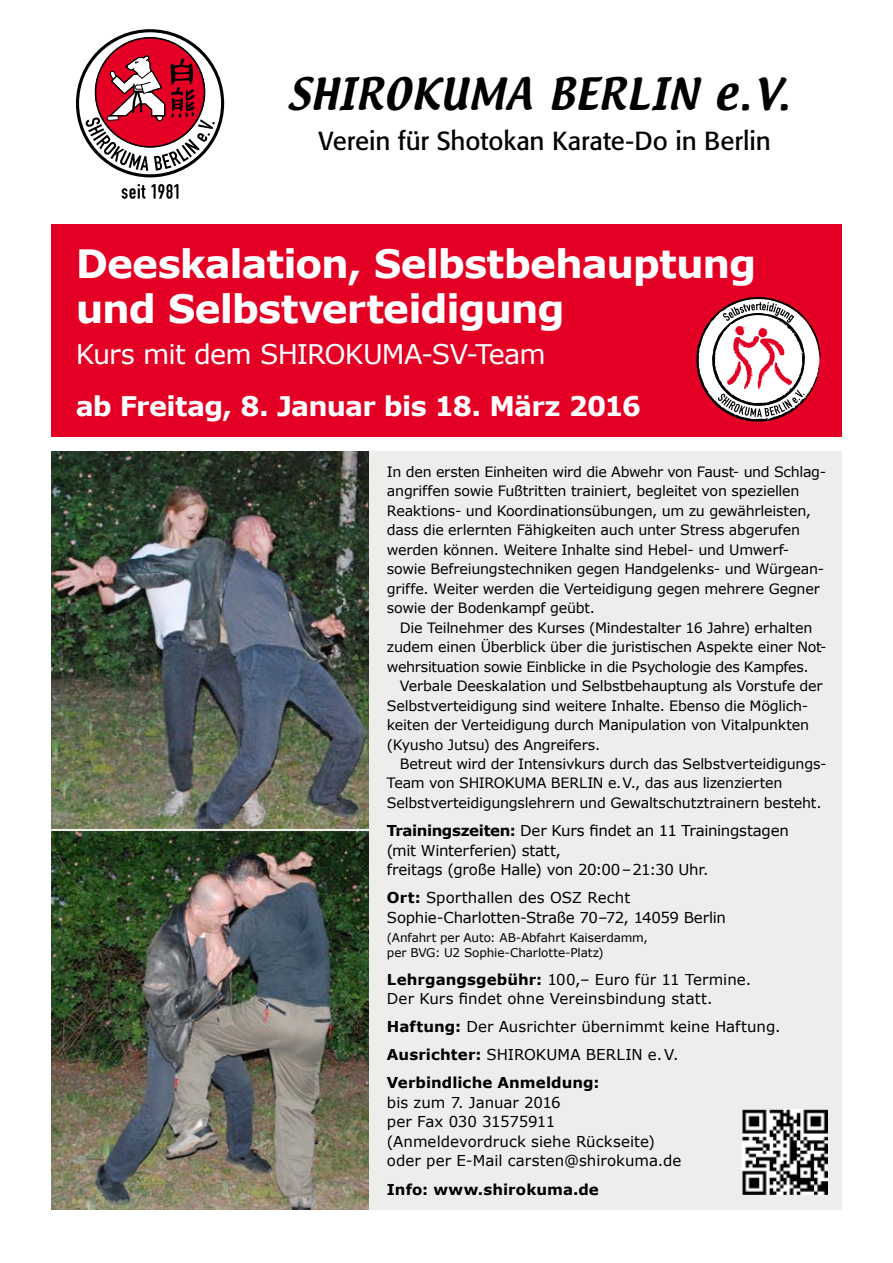
<style>
.page{position:relative;width:893px;height:1263px;background:#fff}
.page>*{position:absolute;margin:0;border:0;box-sizing:border-box;transform-origin:0 0}
.t1{font:700 39px/45px "Verdana";letter-spacing:-.025em;color:#fff}
.t2{font:38.85px "Textile";letter-spacing:.015em;color:#000}
.t3{font:700 27px "Verdana";letter-spacing:-.03em;color:#fff}
.t4{font:27px "Verdana";letter-spacing:-.03em;color:#fff}
.t5{font:25.8px "Formata";letter-spacing:-.005em;color:#000}
.t6{font:15px/19.5px "Verdana";letter-spacing:-.005em;color:#000}
.t7{font:700 15px "Verdana";letter-spacing:.005em;color:#000}
.t8{font:14.25px/19.5px "Verdana";letter-spacing:-.015em;color:#000}
.t9{font:12px/15px "Verdana";letter-spacing:-.005em;color:#000}
.s1{font-weight:700}
</style>
<div class="page">
<div style="left:51px;top:224px;width:791px;height:213px;background:#e40024"></div>
<div style="left:51px;top:451px;width:791px;height:758px;background:#ededec"></div>
<img style="left:51px;top:451px;width:318px;height:758px">
<hr style="left:51px;top:829px;width:319px;height:2px;background:#ededec">
<svg style="left:696px;top:296px;width:125px;height:126px"></svg>
<img style="left:742px;top:1109px;width:86px;height:86px">
<svg style="left:77px;top:31px;width:146px;height:145px"></svg>
<div style="left:76px;top:29px;width:148px;height:148px;border:3px solid #000;border-radius:50%"></div>
<div style="left:96px;top:38px;width:109px;height:109px;background:#e40024;border-radius:50%"></div>
<svg style="left:85px;top:55px;width:130px;height:116px"></svg>
<svg style="left:122px;top:184px;width:23px;height:15px"></svg>
<svg style="left:151px;top:184px;width:27px;height:15px"></svg>
<h2 class="t2" style="left:287px;top:67px;width:504px">SHIROKUMA BERLIN e.V.</h2>
<h3 class="t5" style="left:319px;top:125px;width:454px">Verein für Shotokan Karate-Do in Berlin</h3>
<h1 class="t1" style="left:76px;top:240px;width:682px">Deeskalation, Selbstbehauptung und Selbstverteidigung</h1>
<h3 class="t4" style="left:76px;top:336px;width:472px">Kurs mit dem SHIROKUMA-SV-Team</h3>
<h3 class="t3" style="left:76px;top:387px;width:567px">ab Freitag, 8. Januar bis 18. März 2016</h3>
<p class="t8" style="left:387px;top:461px;width:441px">In den ersten Einheiten wird die Abwehr von Faust- und Schlag&shy;angriffen sowie Fußtritten trainiert, begleitet von speziellen Reaktions- und Koordinationsübungen, um zu gewährleisten, dass die erlernten Fähigkeiten auch unter Stress abgerufen werden können. Weitere Inhalte sind Hebel- und Umwerf&shy;sowie Befreiungstechniken gegen Handgelenks- und Würgean&shy;griffe. Weiter werden die Verteidigung gegen mehrere Gegner sowie der Bodenkampf geübt.</p>
<p class="t8" style="left:387px;top:617px;width:441px;text-indent:13px">Die Teilnehmer des Kurses (Mindestalter 16 Jahre) erhalten zudem einen Überblick über die juristischen Aspekte einer Not&shy;wehrsituation sowie Einblicke in die Psychologie des Kampfes.</p>
<p class="t8" style="left:387px;top:676px;width:437px;text-indent:13px">Verbale Deeskalation und Selbstbehauptung als Vorstufe der Selbstverteidigung sind weitere Inhalte. Ebenso die Möglich&shy;keiten der Verteidigung durch Manipulation von Vitalpunkten (Kyusho Jutsu) des Angreifers.</p>
<p class="t8" style="left:387px;top:754px;width:441px;text-indent:13px">Betreut wird der Intensivkurs durch das Selbstverteidigungs-<br>Team von SHIROKUMA BERLIN e.V., das aus lizenzierten<br>Selbstverteidigungslehrern und Gewaltschutztrainern besteht.</p>
<p class="t6" style="left:387px;top:821px;width:403px"><span class="s1">Trainingszeiten:</span> Der Kurs findet an 11 Trainingstagen (mit Winterferien) statt,<br>freitags (große Halle) von 20:00–21:30 Uhr.</p>
<p class="t6" style="left:387px;top:888px;width:341px"><span class="s1">Ort:</span> Sporthallen des OSZ Recht<br>Sophie-Charlotten-Straße 70–72, 14059 Berlin</p>
<p class="t9" style="left:387px;top:930px;width:262px">(Anfahrt per Auto: AB-Abfahrt Kaiserdamm, per BVG: U2 Sophie-Charlotte-Platz)</p>
<p class="t6" style="left:387px;top:969px;width:366px"><span class="s1">Lehrgangsgebühr:</span> 100,– Euro für 11 Termine.<br>Der Kurs findet ohne Vereinsbindung statt.</p>
<p class="t6" style="left:387px;top:1013px;width:395px;line-height:28px"><span class="s1">Haftung:</span> Der Ausrichter übernimmt keine Haftung.<br><span class="s1">Ausrichter:</span> SHIROKUMA BERLIN e.V.<br><span class="s1">Verbindliche Anmeldung:</span></p>
<p class="t6" style="left:387px;top:1092px;width:296px">bis zum 7. Januar 2016<br>per Fax 030 31575911 (Anmeldevordruck siehe Rückseite) oder per E-Mail carsten@shirokuma.de</p>
<p class="t7" style="left:387px;top:1179px;width:213px">Info: www.shirokuma.de</p>
</div>
